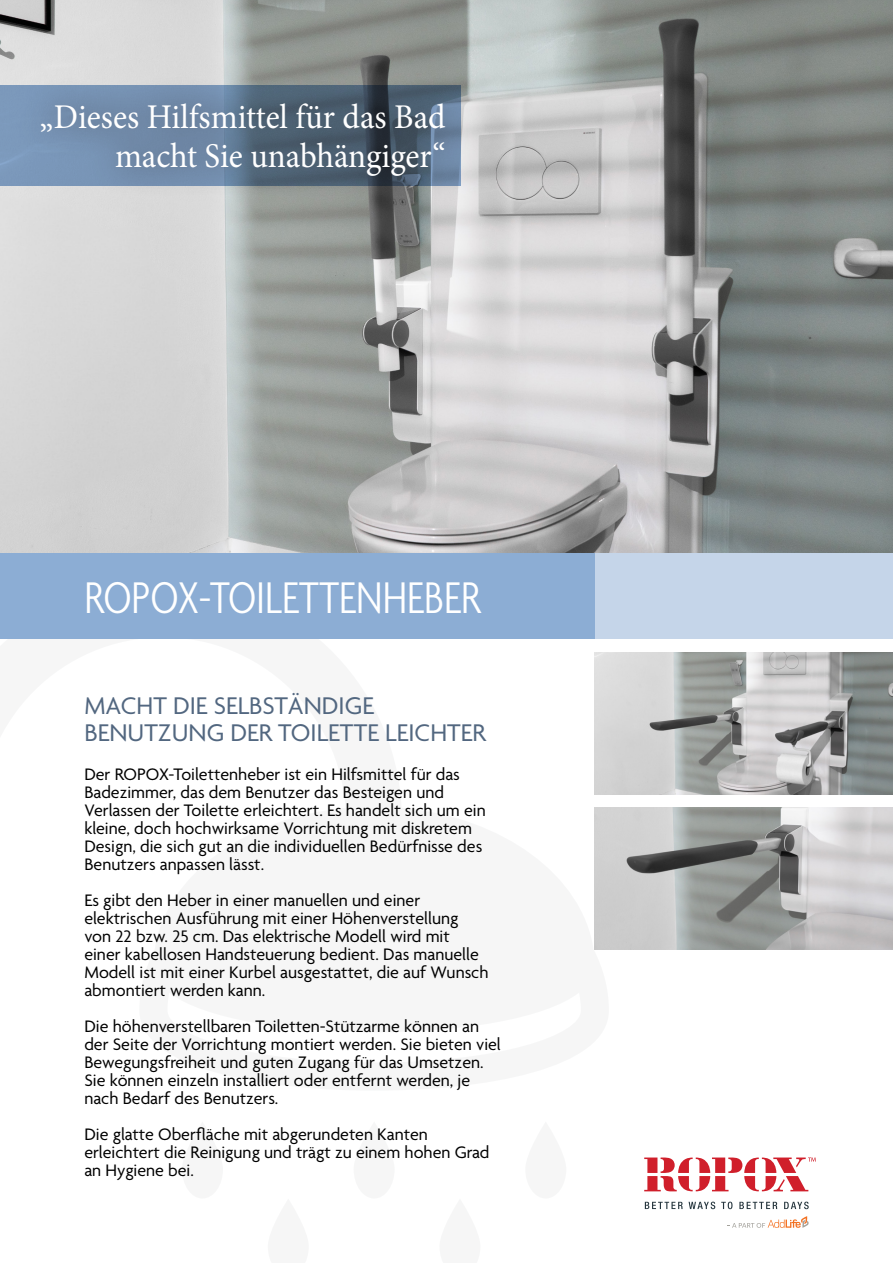
<style>
.page{position:relative;width:893px;height:1263px;background:#fff}
.page>*{position:absolute;margin:0;border:0;box-sizing:border-box;transform-origin:0 0}
.t1{font:300 condensed 48px "Agenda";color:#fff}
.t2{font:34.65px "Minion Pro";color:#fff;scale:.95 1}
.t3{font:26.1px/27px "Agenda";color:#526780}
.t4{font:18px/18px "Agenda";color:#000}
</style>
<div class="page">
<svg style="left:645px;top:1202px;width:38px;height:7px"></svg>
<svg style="left:689px;top:1201px;width:26px;height:8px"></svg>
<svg style="left:721px;top:1201px;width:11px;height:8px"></svg>
<svg style="left:739px;top:1202px;width:38px;height:7px"></svg>
<svg style="left:784px;top:1201px;width:25px;height:8px"></svg>
<svg style="left:644px;top:1157px;width:172px;height:34px"></svg>
<svg style="left:727px;top:1216px;width:82px;height:12px"></svg>
<img style="left:0;top:0;width:893px;height:554px">
<div style="left:0;top:554px;width:893px;height:85px;background:#8cadd4"></div>
<div style="left:595px;top:554px;width:298px;height:85px;background:#c5d5e9"></div>
<div style="left:0;top:85px;width:460px;height:101px;background:#7c99bb"></div>
<div style="left:14px;top:74px;width:460px;height:131px;background:#231f20;opacity:.75"></div>
<img style="left:595px;top:652px;width:298px;height:143px">
<img style="left:595px;top:807px;width:298px;height:143px">
<p class="t2" style="left:40px;top:94px;width:429px">„Dieses Hilfsmittel für das Bad</p>
<p class="t2" style="left:115px;top:133px;width:350px">macht Sie unabhängiger“</p>
<p class="t1" style="left:84px;top:571px;width:398px">ROPOX-TOILETTENHEBER</p>
<p class="t3" style="left:84px;top:694px;width:403px">MACHT DIE SELBSTÄNDIGE<br>BENUTZUNG DER TOILETTE LEICHTER</p>
<p class="t4" style="left:84px;top:766px;width:403px">Der ROPOX-Toilettenheber ist ein Hilfsmittel für das Badezimmer, das dem Benutzer das Besteigen und Verlassen der Toilette erleichtert. Es handelt sich um ein kleine, doch hochwirksame Vorrichtung mit diskretem Design, die sich gut an die individuellen Bedürfnisse des Benutzers anpassen lässt.</p>
<p class="t4" style="left:84px;top:892px;width:406px">Es gibt den Heber in einer manuellen und einer elektrischen Ausführung mit einer Höhenverstellung von 22 bzw. 25 cm. Das elektrische Modell wird mit einer kabellosen Handsteuerung bedient. Das manuelle Modell ist mit einer Kurbel ausgestattet, die auf Wunsch abmontiert werden kann.</p>
<p class="t4" style="left:84px;top:1018px;width:418px">Die höhenverstellbaren Toiletten-Stützarme können an der Seite der Vorrichtung montiert werden. Sie bieten viel Bewegungsfreiheit und guten Zugang für das Umsetzen.<br>Sie können einzeln installiert oder entfernt werden, je nach Bedarf des Benutzers.</p>
<p class="t4" style="left:84px;top:1126px;width:407px">Die glatte Oberfläche mit abgerundeten Kanten erleichtert die Reinigung und trägt zu einem hohen Grad an Hygiene bei.</p>
</div>
